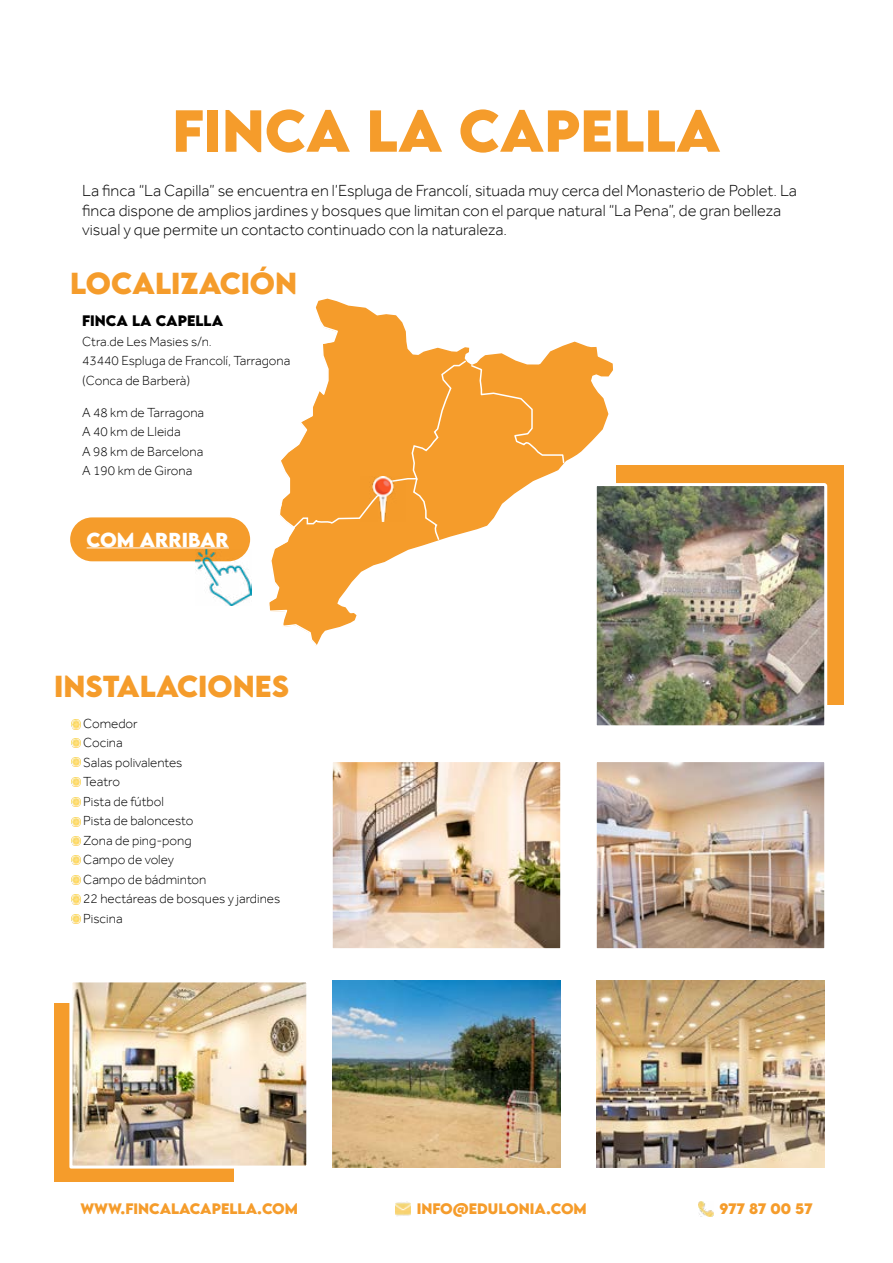
<style>
.page{position:relative;width:893px;height:1263px;background:#fff}
.page>*{position:absolute;margin:0;border:0;box-sizing:border-box;transform-origin:0 0}
.t1{font:700 52.5px "LEMONMILK";color:#f59c2b}
.t2{font:700 27px "LEMONMILK";color:#f59c2b}
.t3{font:700 18px "LEMONMILK";color:#fff}
.t4{font:300 16.5px/19.5px "Effra";color:#000}
.t5{font:300 13.5px/19.5px "Effra";color:#000}
.t6{font:700 13.5px "LEMONMILK";color:#f59c2b}
.t7{font:700 13.5px "LEMONMILK";color:#000}
</style>
<div class="page">
<div style="left:616px;top:465px;width:228px;height:239px;background:#f59c2b"></div>
<div style="left:54px;top:1003px;width:180px;height:178px;background:#f59c2b"></div>
<div style="left:594px;top:978px;width:190px;height:190px;border:3px solid #fff;border-radius:2px"></div>
<svg style="left:317px;top:298px;width:296px;height:164px"></svg>
<svg style="left:269px;top:303px;width:296px;height:343px"></svg>
<div style="left:70px;top:517px;width:180px;height:44px;background:#f59c2b;border-radius:22px"></div>
<hr style="left:87px;top:548px;width:142px;height:1px;background:#fff">
<svg style="left:72px;top:720px;width:9px;height:9px"></svg>
<svg style="left:72px;top:738px;width:9px;height:9px"></svg>
<svg style="left:72px;top:757px;width:9px;height:9px"></svg>
<svg style="left:72px;top:777px;width:9px;height:10px"></svg>
<svg style="left:72px;top:798px;width:9px;height:9px"></svg>
<svg style="left:72px;top:817px;width:9px;height:9px"></svg>
<svg style="left:72px;top:836px;width:9px;height:9px"></svg>
<svg style="left:72px;top:855px;width:9px;height:9px"></svg>
<svg style="left:72px;top:876px;width:9px;height:9px"></svg>
<svg style="left:72px;top:895px;width:9px;height:9px"></svg>
<svg style="left:72px;top:914px;width:9px;height:9px"></svg>
<img style="left:360px;top:476px;width:45px;height:45px">
<img style="left:698px;top:1201px;width:15px;height:15px">
<img style="left:395px;top:1202px;width:15px;height:14px">
<img style="left:73px;top:983px;width:232px;height:181px">
<div style="left:69px;top:979px;width:240px;height:189px;border:3px solid #fff"></div>
<img style="left:598px;top:763px;width:225px;height:184px">
<div style="left:594px;top:759px;width:233px;height:192px;border:3px solid #fff;border-radius:2px"></div>
<img style="left:334px;top:763px;width:225px;height:184px">
<div style="left:330px;top:759px;width:233px;height:192px;border:3px solid #fff;border-radius:2px"></div>
<img style="left:598px;top:487px;width:225px;height:237px">
<div style="left:594px;top:483px;width:233px;height:245px;border:3px solid #fff;border-radius:2px"></div>
<img style="left:597px;top:981px;width:227px;height:187px">
<img style="left:333px;top:981px;width:227px;height:187px">
<img style="left:196px;top:549px;width:56px;height:56px">
<h1 class="t1" style="left:172px;top:95px;width:550px">FINCA LA CAPELLA</h1>
<p class="t4" style="left:82px;top:181px;width:716px">La finca “La Capilla” se encuentra en l’Espluga de Francolí, situada muy cerca del Monasterio de Poblet. La finca dispone de amplios jardines y bosques que limitan con el parque natural “La Pena”, de gran belleza visual y que permite un contacto continuado con la naturaleza.</p>
<h2 class="t2" style="left:70px;top:265px;width:228px">LOCALIZACIÓN</h2>
<p class="t7" style="left:82px;top:312px;width:143px">FINCA LA CAPELLA</p>
<p class="t5" style="left:82px;top:331px;width:210px">Ctra.de Les Masies s/n.<br>43440 Espluga de Francolí, Tarragona (Conca de Barberà)</p>
<p class="t5" style="left:82px;top:402px;width:124px">A 48 km de Tarragona<br>A 40 km de Lleida<br>A 98 km de Barcelona<br>A 190 km de Girona</p>
<h3 class="t3" style="left:87px;top:528px;width:144px">COM ARRIBAR</h3>
<h2 class="t2" style="left:54px;top:668px;width:236px">INSTALACIONES</h2>
<p class="t5" style="left:83px;top:713px;width:199px">Comedor<br>Cocina<br>Salas polivalentes<br>Teatro<br>Pista de fútbol<br>Pista de baloncesto<br>Zona de ping-pong<br>Campo de voley<br>Campo de bádminton<br>22 hectáreas de bosques y jardines<br>Piscina</p>
<p class="t6" style="left:80px;top:1200px;width:69px">WWW.FINCALACAPELLA</p>
<p class="t6" style="left:257px;top:1200px;width:42px">.COM</p>
<p class="t6" style="left:417px;top:1200px;width:16px">INFO</p>
<p class="t6" style="left:453px;top:1200px;width:136px">@EDULONIA.COM</p>
<p class="t6" style="left:720px;top:1200px;width:94px">977 87 00 57</p>
</div>
